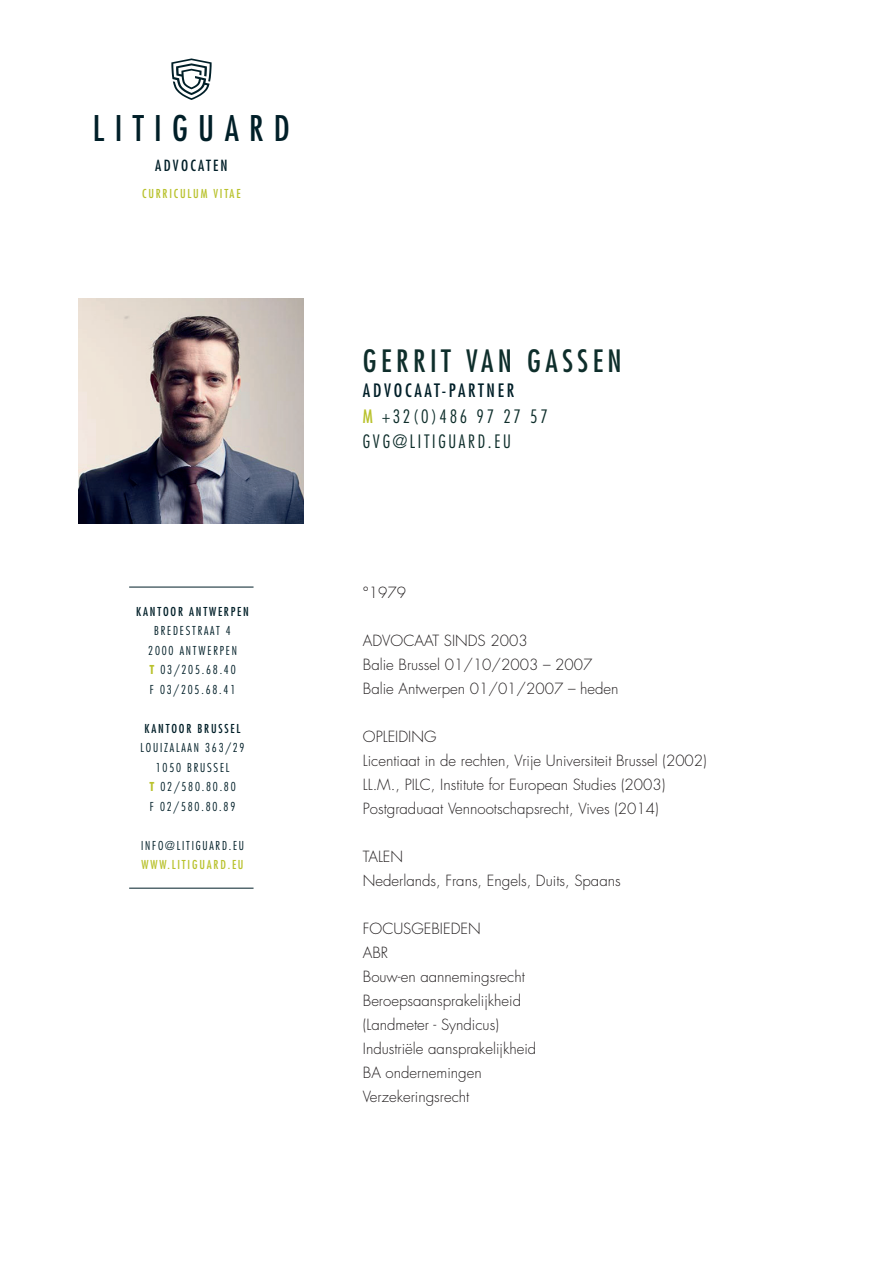
<style>
.page{position:relative;width:893px;height:1263px;background:#fff}
.page>*{position:absolute;margin:0;border:0;box-sizing:border-box;transform-origin:0 0}
.t1{font:condensed 34.5px "Futura";letter-spacing:.3em;color:#001f28}
.t2{font:condensed 30px "Futura";letter-spacing:.15em;color:#0e2e2b}
.t3{font:300 condensed 18px/25.5px "Futura";letter-spacing:.15em;color:#0e2e2b}
.t4{font:300 15px/24px "Futura";color:#231f20}
.t5{font:condensed 15px "Futura";letter-spacing:.15em;color:#001f28}
.t6{font:300 condensed 12px/19.5px "Futura";letter-spacing:.15em;color:#001f28;text-align:center}
.t7{font:condensed 12px "Futura";letter-spacing:.15em;color:#b9c22d}
.t8{font:condensed 12px "Futura";letter-spacing:.15em;color:#001f28}
.s1{font-weight:700;color:#b9c22d}
.s2{font-weight:400;color:#001f28}
.s3{font-weight:400;color:#b9c22d}
</style>
<div class="page">
<hr style="left:129px;top:587px;width:125px;height:1px;background:#001f28">
<hr style="left:129px;top:888px;width:125px;height:1px;background:#001f28">
<svg style="left:171px;top:58px;width:41px;height:42px"></svg>
<img style="left:79px;top:299px;width:225px;height:224px">
<h1 class="t1" style="left:93px;top:107px;width:199px">LITIGUARD</h1>
<p class="t5" style="left:155px;top:156px;width:74px">ADVOCATEN</p>
<p class="t7" style="left:142px;top:186px;width:100px">CURRICULUM VITAE</p>
<p class="t8" style="left:136px;top:604px;width:114px">KANTOOR ANTWERPEN</p>
<p class="t6" style="left:148px;top:621px;width:90px">BREDESTRAAT 4<br>2000 ANTWERPEN<br><span class="s1">T</span> 03/205.68.40<br>F 03/205.68.41</p>
<p class="t8" style="left:145px;top:721px;width:97px">KANTOOR BRUSSEL</p>
<p class="t6" style="left:141px;top:738px;width:106px">LOUIZALAAN 363/29<br>1050 BRUSSEL<br><span class="s1">T</span> 02/580.80.80<br>F 02/580.80.89</p>
<p class="t6" style="left:141px;top:835px;width:104px">INFO@LITIGUARD.EU</p>
<p class="t7" style="left:142px;top:857px;width:103px">WWW.LITIGUARD.EU</p>
<h2 class="t2" style="left:363px;top:342px;width:260px">GERRIT VAN GASSEN</h2>
<p class="t3" style="left:363px;top:378px;width:187px"><span class="s2">ADVOCAAT-PARTNER<br></span><span class="s3">M</span> +32(0)486 97 27 57<br>GVG@LITIGUARD.EU</p>
<p class="t4" style="left:363px;top:581px;width:45px">°1979</p>
<p class="t4" style="left:363px;top:629px;width:257px">ADVOCAAT SINDS 2003<br>Balie Brussel 01/10/2003 – 2007<br>Balie Antwerpen 01/01/2007 – heden</p>
<p class="t4" style="left:363px;top:725px;width:345px">OPLEIDING<br>Licentiaat in de rechten, Vrije Universiteit Brussel (2002)<br>LL.M., PILC, Institute for European Studies (2003)<br>Postgraduaat Vennootschapsrecht, Vives (2014)</p>
<p class="t4" style="left:363px;top:845px;width:259px">TALEN<br>Nederlands, Frans, Engels, Duits, Spaans</p>
<p class="t4" style="left:363px;top:917px;width:175px">FOCUSGEBIEDEN<br>ABR<br>Bouw-en aannemingsrecht<br>Beroepsaansprakelijkheid (Landmeter - Syndicus)<br>Industriële aansprakelijkheid<br>BA ondernemingen<br>Verzekeringsrecht</p>
</div>
